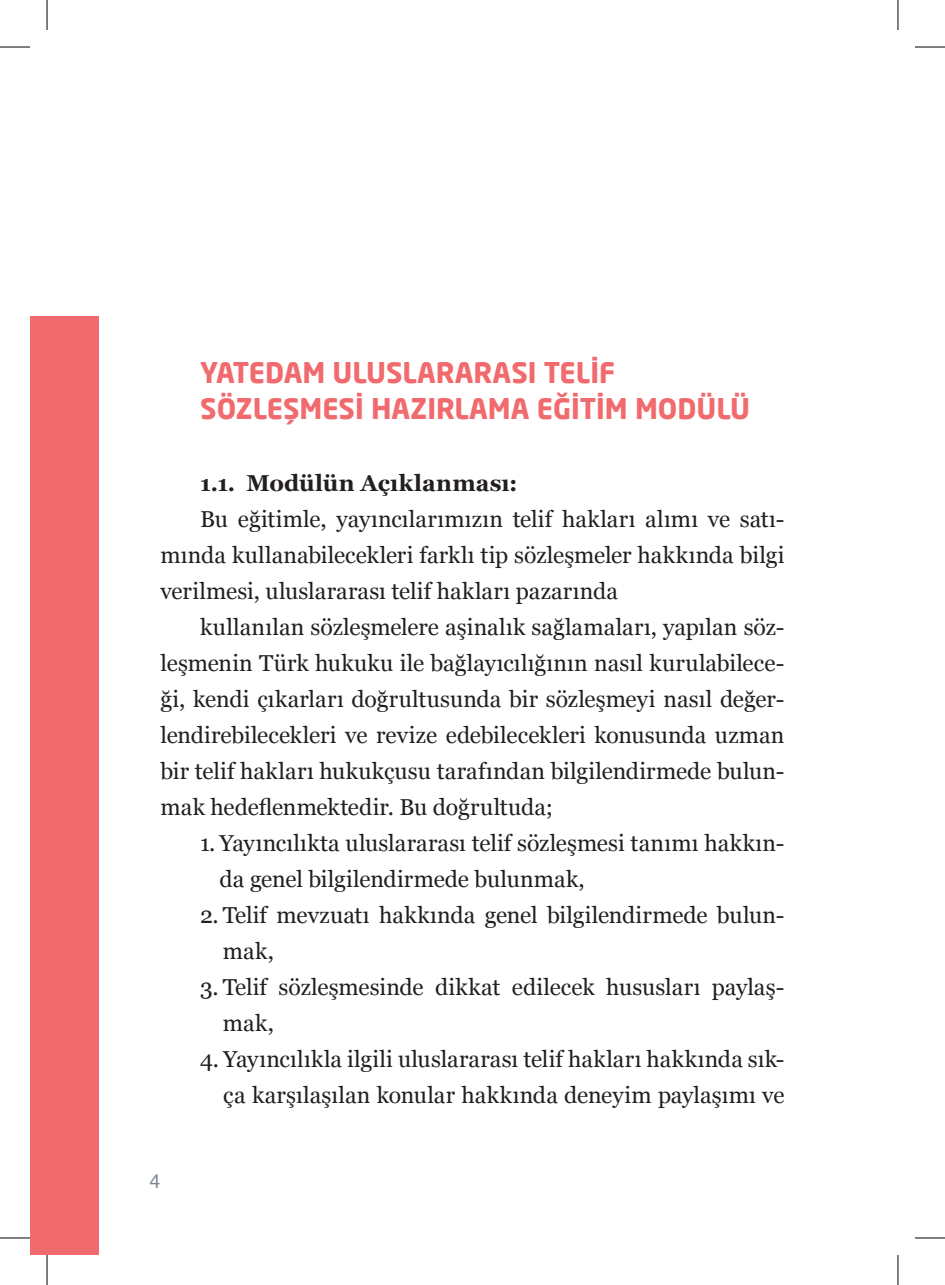
<style>
.page{position:relative;width:945px;height:1285px;background:#fff}
.page>*{position:absolute;margin:0;border:0;box-sizing:border-box;transform-origin:0 0}
.t1{font:700 28px/36px "Neo Sans Pro";color:#f16a6d}
.t2{font:23px/36px "Georgia";letter-spacing:.005em;color:#231f20}
.t3{font:700 23px "Georgia";letter-spacing:.005em;color:#231f20}
.t4{font:18px "Neo Sans Pro";color:#7f8793}
.s1{font-size:22px}
</style>
<div class="page">
<div style="left:30px;top:316px;width:69px;height:939px;background:#f16a6d"></div>
<hr style="left:0;top:47px;width:30px;height:1px;background:#000">
<hr style="left:914px;top:47px;width:30px;height:1px;background:#000">
<hr style="left:0;top:1237px;width:30px;height:1px;background:#000">
<hr style="left:914px;top:1237px;width:30px;height:1px;background:#000">
<hr style="left:47px;top:0;width:1px;height:30px;background:#000">
<hr style="left:47px;top:1255px;width:1px;height:30px;background:#000">
<hr style="left:897px;top:0;width:1px;height:30px;background:#000">
<hr style="left:897px;top:1255px;width:1px;height:30px;background:#000">
<p class="t1" style="left:200px;top:354px;width:551px">YATEDAM ULUSLARARASI TELİF<br>SÖZLEŞMESİ HAZIRLAMA EĞİTİM MODÜLÜ</p>
<p class="t3" style="left:200px;top:466px;width:319px"><span class="s1">1.1.</span> Modülün Açıklanması:</p>
<p class="t2" style="left:200px;top:500px;width:585px">Bu eğitimle, yayıncılarımızın telif hakları alımı ve satı-</p>
<p class="t2" style="left:160px;top:536px;width:625px">mında kullanabilecekleri farklı tip sözleşmeler hakkında bilgi</p>
<p class="t2" style="left:160px;top:572px;width:459px">verilmesi, uluslararası telif hakları pazarında</p>
<p class="t2" style="left:200px;top:608px;width:585px">kullanılan sözleşmelere aşinalık sağlamaları, yapılan söz-</p>
<p class="t2" style="left:160px;top:644px;width:625px">leşmenin Türk hukuku ile bağlayıcılığının nasıl kurulabilece-</p>
<p class="t2" style="left:160px;top:680px;width:625px">ği, kendi çıkarları doğrultusunda bir sözleşmeyi nasıl değer-</p>
<p class="t2" style="left:160px;top:716px;width:625px">lendirebilecekleri ve revize edebilecekleri konusunda uzman</p>
<p class="t2" style="left:160px;top:752px;width:625px">bir telif hakları hukukçusu tarafından bilgilendirmede bulun-</p>
<p class="t2" style="left:160px;top:788px;width:394px">mak hedeflenmektedir. Bu doğrultuda;</p>
<p class="t2" style="left:219px;top:824px;width:566px;text-indent:-19px">1. Yayıncılıkta uluslararası telif sözleşmesi tanımı hakkın&shy;da genel bilgilendirmede bulunmak,</p>
<p class="t2" style="left:223px;top:896px;width:563px;text-indent:-23px">2. Telif mevzuatı hakkında genel bilgilendirmede bulun&shy;mak,</p>
<p class="t2" style="left:223px;top:968px;width:563px;text-indent:-23px">3. Telif sözleşmesinde dikkat edilecek hususları paylaş&shy;mak,</p>
<p class="t2" style="left:200px;top:1040px;width:585px;text-align:right">4. Yayıncılıkla ilgili uluslararası telif hakları hakkında sık&shy;ça karşılaşılan konular hakkında deneyim paylaşımı ve</p>
<p class="t4" style="left:150px;top:1170px;width:12px">4</p>
</div>
